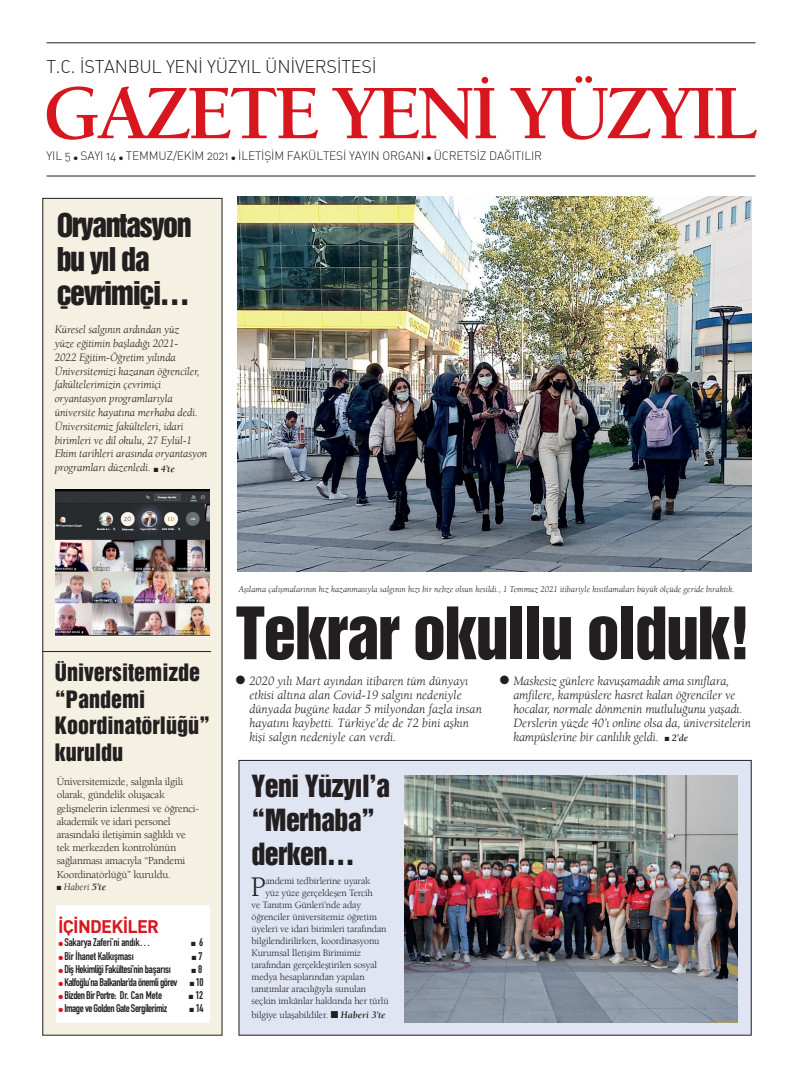
<style>
.page{position:relative;width:794px;height:1078px;background:#fff}
.page>*{position:absolute;margin:0;border:0;box-sizing:border-box;transform-origin:0 0}
.t1{font:700 79px "Berkeley Oldstyle";letter-spacing:-.06em;color:#d7171f}
.t2{font:66px "Helvetica Inserat";letter-spacing:-.025em;color:#231f20}
.t3{font:30px/34px "Helvetica Inserat";letter-spacing:-.05em;color:#231f20}
.t4{font:28.9px "Berkeley Oldstyle";color:#231f20}
.t5{font:28px/34px "Helvetica Inserat";letter-spacing:-.025em;color:#231f20}
.t6{font:22px/26.4px "Helvetica Inserat";color:#231f20}
.t7{font:18px "DIN Light Alternate";letter-spacing:-.015em;color:#231f20}
.t8{font:18px "DINBEK Bold";letter-spacing:-.04em;color:#d7171f}
.t9{font:italic 13px/14px "Berkeley Oldstyle";letter-spacing:-.01em;color:#231f20}
.t10{font:12px "DIN Light Alternate";letter-spacing:-.015em;color:#231f20}
.t11{font:italic 11.5px/13.8px "Berkeley Oldstyle";letter-spacing:-.01em;color:#231f20}
.t12{font:11px/13.2px "Berkeley Oldstyle";letter-spacing:-.02em;color:#231f20}
.t13{font:700 11px "DIN Condensed";letter-spacing:-.04em;color:#231f20}
.t14{font:700 11px "DIN Condensed";letter-spacing:-.015em;color:#231f20}
.t15{font:10px "Berkeley Oldstyle";letter-spacing:-.015em;color:#231f20}
.t16{font:italic 10px "Berkeley Oldstyle";color:#231f20}
.t17{font:italic 9px "Berkeley Oldstyle";color:#231f20}
.s1{font-weight:700;font-size:10px}
.s2{font-weight:700}
.s3{color:#d7171f}
.s4{font-weight:700;font-style:italic}
</style>
<div class="page">
<hr style="left:47px;top:176px;width:708px;height:1px;background:#231f20">
<hr style="left:47px;top:43px;width:708px;height:1px;background:#231f20">
<div style="left:43px;top:198px;width:179px;height:836px;background:#f4f0e2"></div>
<img style="left:237px;top:196px;width:514px;height:375px">
<div style="left:239px;top:760px;width:512px;height:274px;background:#dfe5f2"></div>
<div style="left:239px;top:760px;width:512px;height:275px;border:1px solid #231f20"></div>
<img style="left:404px;top:775px;width:333px;height:247px">
<img style="left:56px;top:489px;width:154px;height:147px">
<div style="left:56px;top:904px;width:153px;height:118px;background:#fff"></div>
<hr style="left:43px;top:651px;width:168px;height:1px;background:#231f20">
<h3 class="t7" style="left:47px;top:55px;width:331px">T.C. İSTANBUL YENİ YÜZYIL ÜNİVERSİTESİ</h3>
<h1 class="t1" style="left:43px;top:66px;width:717px">GAZETE YENİ YÜZYIL</h1>
<p class="t10" style="left:47px;top:148px;width:497px">YIL 5 ● SAYI 14 ● TEMMUZ/EKİM 2021 ● İLETİŞİM FAKÜLTESİ YAYIN ORGANI ● ÜCRETSİZ DAĞITILIR</p>
<h3 class="t3" style="left:57px;top:208px;width:136px">Oryantasyon bu yıl da çevrimiçi…</h3>
<p class="t11" style="left:55px;top:322px;width:154px">Küresel salgının ardından yüz<br>yüze eğitimin başladığı 2021-<br>2022 Eğitim-Öğretim yılında<br>Üniversitemizi kazanan öğrenciler, fakültelerimizin çevrimiçi oryantasyon programlarıyla üniversite hayatına merhaba dedi.<br>Üniversitemiz fakülteleri, idari birimleri ve dil okulu, 27 Eylül-1<br>Ekim tarihleri arasında oryantasyon programları düzenledi. ■ <span class="s1">4’te</span></p>
<h3 class="t6" style="left:55px;top:659px;width:157px">Üniversitemizde “Pandemi<br>Koordinatörlüğü” kuruldu</h3>
<p class="t12" style="left:57px;top:774px;width:144px">Üniversitemizde, salgınla ilgili olarak, gündelik oluşacak gelişmelerin izlenmesi ve öğrenci&shy;akademik ve idari personel arasındaki iletişimin sağlıklı ve tek merkezden kontrolünün sağlanması amacıyla “Pandemi<br>Koordinatörlüğü” kuruldu.</p>
<p class="t16" style="left:57px;top:880px;width:51px">■ Haberi <span class="s2">5’te</span></p>
<h3 class="t8" style="left:58px;top:914px;width:102px">İÇİNDEKİLER</h3>
<p class="t14" style="left:58px;top:934px;width:93px"><span class="s3">●</span> Sakarya Zaferi’ni andık…</p>
<p class="t13" style="left:191px;top:934px;width:14px">■ 6</p>
<p class="t14" style="left:58px;top:948px;width:77px"><span class="s3">●</span> Bir İhanet Kalkışması</p>
<p class="t13" style="left:192px;top:948px;width:12px">■ 7</p>
<p class="t13" style="left:58px;top:961px;width:114px"><span class="s3">●</span> Diş Hekimliği Fakültesi’nin başarısı</p>
<p class="t13" style="left:191px;top:961px;width:12px">■ 8</p>
<p class="t13" style="left:58px;top:974px;width:146px"><span class="s3">●</span> Kalfoğlu’na Balkanlar’da önemli görev ■ 10</p>
<p class="t13" style="left:58px;top:987px;width:105px"><span class="s3">●</span> Bizden Bir Portre: Dr. Can Mete</p>
<p class="t13" style="left:189px;top:987px;width:16px">■ 12</p>
<p class="t13" style="left:58px;top:1000px;width:110px"><span class="s3">●</span> Image ve Golden Gate Sergilerimiz</p>
<p class="t13" style="left:189px;top:1000px;width:16px">■ 14</p>
<p class="t17" style="left:239px;top:583px;width:497px">Aşılama çalışmalarının hız kazanmasıyla salgının hızı bir nebze olsun kesildi., 1 Temmuz 2021 itibariyle kısıtlamaları büyük ölçüde geride bıraktık.</p>
<h2 class="t2" style="left:236px;top:593px;width:516px">Tekrar okullu olduk!</h2>
<p class="t9" style="left:249px;top:673px;width:234px;text-indent:-14px">● 2020 yılı Mart ayından itibaren tüm dünyayı etkisi altına alan Covid-19 salgını nedeniyle dünyada bugüne kadar 5 milyondan fazla insan hayatını kaybetti. Türkiye’de de 72 bini aşkın kişi salgın nedeniyle can verdi.</p>
<p class="t9" style="left:513px;top:673px;width:239px;text-indent:-14px">● Maskesiz günlere kavuşamadık ama sınıflara, amfilere, kampüslere hasret kalan öğrenciler ve hocalar, normale dönmenin mutluluğunu yaşadı.<br>Derslerin yüzde 40’ı online olsa da, üniversitelerin kampüslerine bir canlılık geldi. ■ <span class="s1">2’de</span></p>
<h3 class="t5" style="left:252px;top:768px;width:140px">Yeni Yüzyıl’a “Merhaba” derken…</h3>
<h3 class="t4" style="left:251px;top:869px;width:16px">P</h3>
<p class="t15" style="left:265px;top:874px;width:106px">andemi tedbirlerine uyarak</p>
<p class="t15" style="left:265px;top:886px;width:109px">yüz yüze gerçekleşen Tercih</p>
<p class="t15" style="left:252px;top:898px;width:111px">ve Tanıtım Günleri’nde aday</p>
<p class="t15" style="left:252px;top:910px;width:127px">öğrenciler üniversitemiz öğretim</p>
<p class="t15" style="left:252px;top:922px;width:136px">üyeleri ve idari birimleri tarafından</p>
<p class="t15" style="left:252px;top:934px;width:129px">bilgilendirilirken, koordinasyonu</p>
<p class="t15" style="left:252px;top:946px;width:111px">Kurumsal İletişim Birimimiz</p>
<p class="t15" style="left:252px;top:958px;width:127px">tarafından gerçekleştirilen sosyal</p>
<p class="t15" style="left:252px;top:970px;width:115px">medya hesaplarından yapılan</p>
<p class="t15" style="left:252px;top:982px;width:116px">tanıtımlar aracılığıyla sunulan</p>
<p class="t15" style="left:252px;top:994px;width:139px">seçkin imkânlar hakkında her türlü</p>
<p class="t15" style="left:252px;top:1008px;width:135px">bilgiye ulaşabildiler. ■ <span class="s4">Haberi 3’te</span></p>
</div>
